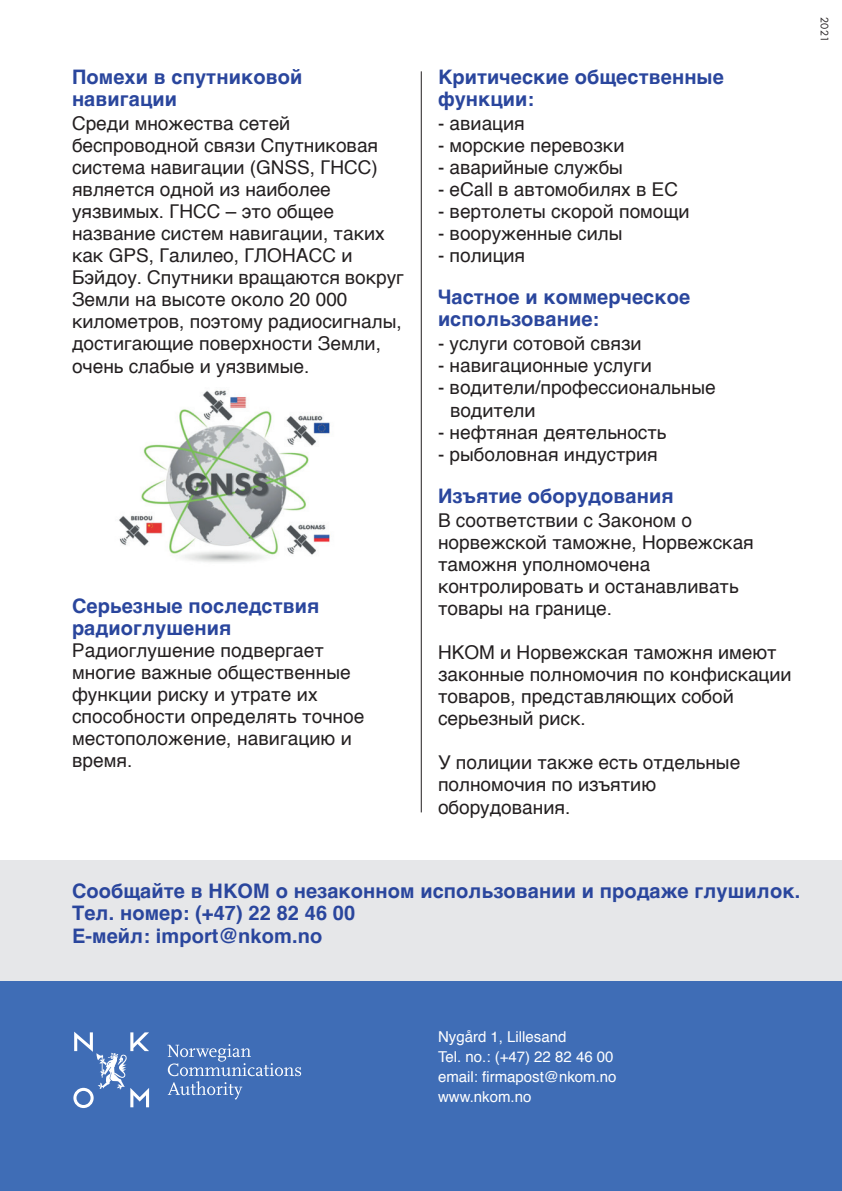
<style>
.page{position:relative;width:842px;height:1191px;background:#fff}
.page>*{position:absolute;margin:0;border:0;box-sizing:border-box;transform-origin:0 0}
.t1{font:700 20px/22px "Helvetica";letter-spacing:.005em;color:#2a469d}
.t2{font:19px/22px "Helvetica";color:#231f20}
.t3{font:15px/20px "Helvetica";color:#fff}
.t4{font:10px "Futura Std";color:#231f20}
</style>
<div class="page">
<div style="left:0;top:981px;width:842px;height:210px;background:#3f6db6"></div>
<div style="left:0;top:860px;width:842px;height:121px;background:#e6e7e9"></div>
<svg style="left:73px;top:1031px;width:76px;height:77px"></svg>
<svg style="left:167px;top:1044px;width:134px;height:55px"></svg>
<hr style="left:421px;top:71px;width:1px;height:741px;background:#231f20">
<img style="left:119px;top:390px;width:211px;height:172px">
<p class="t1" style="left:72px;top:67px;width:232px">Помехи в спутниковой навигации</p>
<p class="t2" style="left:72px;top:113px;width:333px">Среди множества сетей беспроводной связи Спутниковая система навигации (GNSS, ГНСС) является одной из наиболее уязвимых. ГНСС – это общее название систем навигации, таких как GPS, Галилео, ГЛОНАСС и<br>Бэйдоу. Спутники вращаются вокруг<br>Земли на высоте около 20 000 километров, поэтому радиосигналы, достигающие поверхности Земли, очень слабые и уязвимые.</p>
<p class="t1" style="left:72px;top:595px;width:249px">Серьезные последствия радиоглушения</p>
<p class="t2" style="left:72px;top:639px;width:294px">Радиоглушение подвергает многие важные общественные функции риску и утрате их способности определять точное местоположение, навигацию и время.</p>
<p class="t1" style="left:438px;top:67px;width:287px">Критические общественные функции:</p>
<p class="t2" style="left:438px;top:113px;width:88px">- авиация</p>
<p class="t2" style="left:438px;top:135px;width:188px">- морские перевозки</p>
<p class="t2" style="left:438px;top:157px;width:187px">- аварийные службы</p>
<p class="t2" style="left:438px;top:179px;width:242px">- eCall в автомобилях в ЕС</p>
<p class="t2" style="left:438px;top:201px;width:253px">- вертолеты скорой помощи</p>
<p class="t2" style="left:438px;top:223px;width:186px">- вооруженные силы</p>
<p class="t2" style="left:438px;top:245px;width:89px">- полиция</p>
<p class="t1" style="left:438px;top:287px;width:254px">Частное и коммерческое использование:</p>
<p class="t2" style="left:438px;top:333px;width:205px">- услуги сотовой связи</p>
<p class="t2" style="left:438px;top:355px;width:215px">- навигационные услуги</p>
<p class="t2" style="left:450px;top:377px;width:267px;text-indent:-12px">- водители/профессиональные водители</p>
<p class="t2" style="left:438px;top:421px;width:230px">- нефтяная деятельность</p>
<p class="t2" style="left:438px;top:443px;width:221px">- рыболовная индустрия</p>
<p class="t1" style="left:438px;top:485px;width:237px">Изъятие оборудования</p>
<p class="t2" style="left:438px;top:509px;width:317px">В соответствии с Законом о норвежской таможне, Норвежская таможня уполномочена контролировать и останавливать товары на границе.</p>
<p class="t2" style="left:438px;top:641px;width:355px">НКОМ и Норвежская таможня имеют законные полномочия по конфискации товаров, представляющих собой серьезный риск.</p>
<p class="t2" style="left:438px;top:751px;width:304px;line-height:22.6px">У полиции также есть отдельные полномочия по изъятию оборудования.</p>
<p class="t4" style="left:831px;top:17px;width:27px;rotate:90deg">2021</p>
<p class="t1" style="left:72px;top:879px;width:730px">Сообщайте в НКОМ о незаконном использовании и продаже глушилок.<br>Тел. номер: (+47) 22 82 46 00<br>Е-мейл: import@nkom.no</p>
<p class="t3" style="left:438px;top:1027px;width:180px">Nygård 1, Lillesand<br>Tel. no.: (+47) 22 82 46 00 email: firmapost@nkom.no www.nkom.no</p>
</div>
